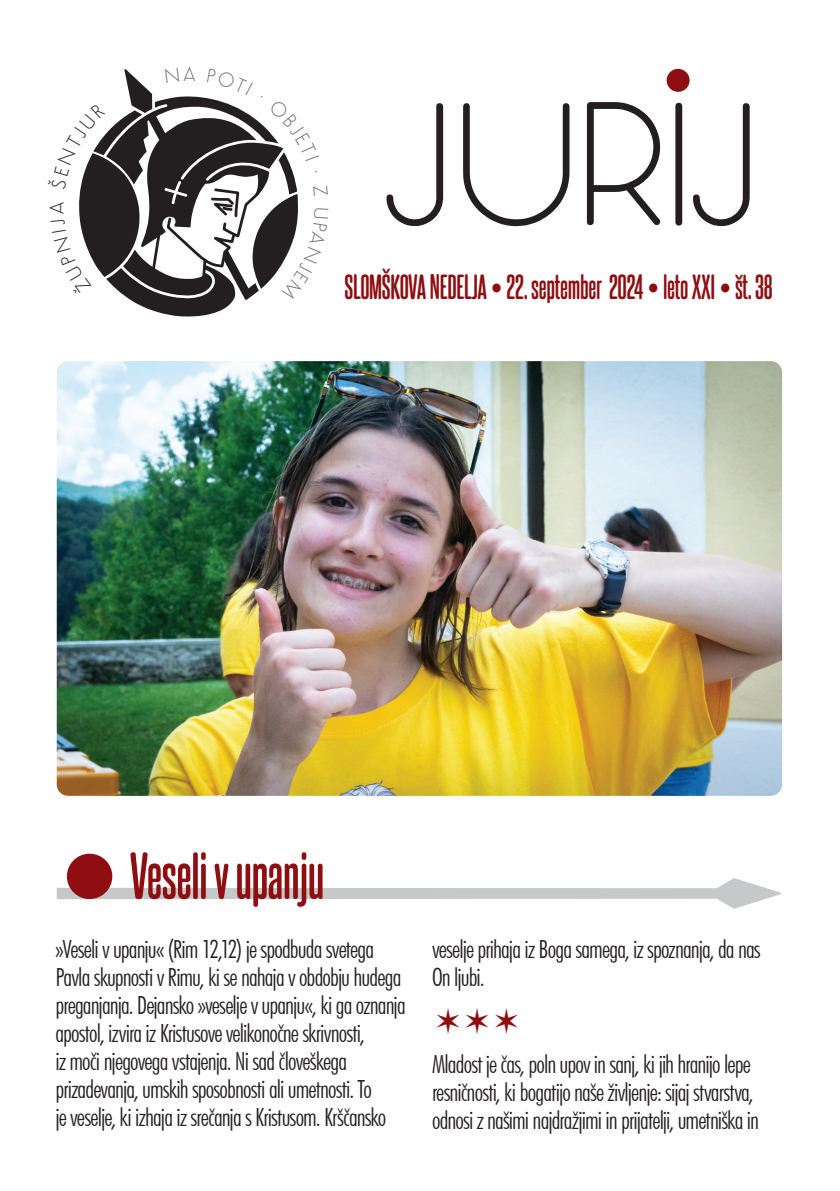
<style>
.page{position:relative;width:840px;height:1191px;background:#fff}
.page>*{position:absolute;margin:0;border:0;box-sizing:border-box;transform-origin:0 0}
.t1{font:180px "Occupied";color:#231f20}
.t2{font:700 56px "Steelfish Rounded Rg";letter-spacing:-.015em;color:#8e0e12}
.t3{font:700 30px "Steelfish Rounded Rg";letter-spacing:-.01em;color:#8e0e12;scale:.95 1}
.t4{font:300 condensed 25px/28px "Futura BT";letter-spacing:-.035em;color:#231f20}
</style>
<div class="page">
<div style="left:666px;top:69px;width:23px;height:23px;background:#8e0e12;border-radius:50%"></div>
<svg style="left:57px;top:878px;width:723px;height:30px"></svg>
<div style="left:72px;top:858px;width:35px;height:36px;background:#8e0e12;border-radius:50%"></div>
<div style="left:67px;top:853px;width:45px;height:46px;border:10px solid #8e0e12;border-radius:50%"></div>
<img style="left:57px;top:361px;width:724px;height:435px">
<svg style="left:79px;top:69px;width:219px;height:248px"></svg>
<h1 class="t1" style="left:382px;top:81px;width:376px">JURIJ</h1>
<p class="t3" style="left:344px;top:265px;width:452px">SLOMŠKOVA NEDELJA • 22. september 2024 • leto XXI • št. 38</p>
<h2 class="t2" style="left:129px;top:835px;width:196px">Veseli v upanju</h2>
<p class="t4" style="left:55px;top:935px;width:351px">»Veseli v upanju« (Rim 12,12) je spodbuda svetega Pavla skupnosti v Rimu, ki se nahaja v obdobju hudega preganjanja. Dejansko »veselje v upanju«, ki ga oznanja apostol, izvira iz Kristusove velikonočne skrivnosti,<br>iz moči njegovega vstajenja. Ni sad človeškega prizadevanja, umskih sposobnosti ali umetnosti. To<br>je veselje, ki izhaja iz srečanja s Kristusom. Krščansko</p>
<p class="t4" style="left:432px;top:935px;width:330px">veselje prihaja iz Boga samega, iz spoznanja, da nas<br>On ljubi.</p>
<p class="t4" style="left:432px;top:1049px;width:328px">Mladost je čas, poln upov in sanj, ki jih hranijo lepe resničnosti, ki bogatijo naše življenje: sijaj stvarstva, odnosi z našimi najdražjimi in prijatelji, umetniška in</p>
</div>
